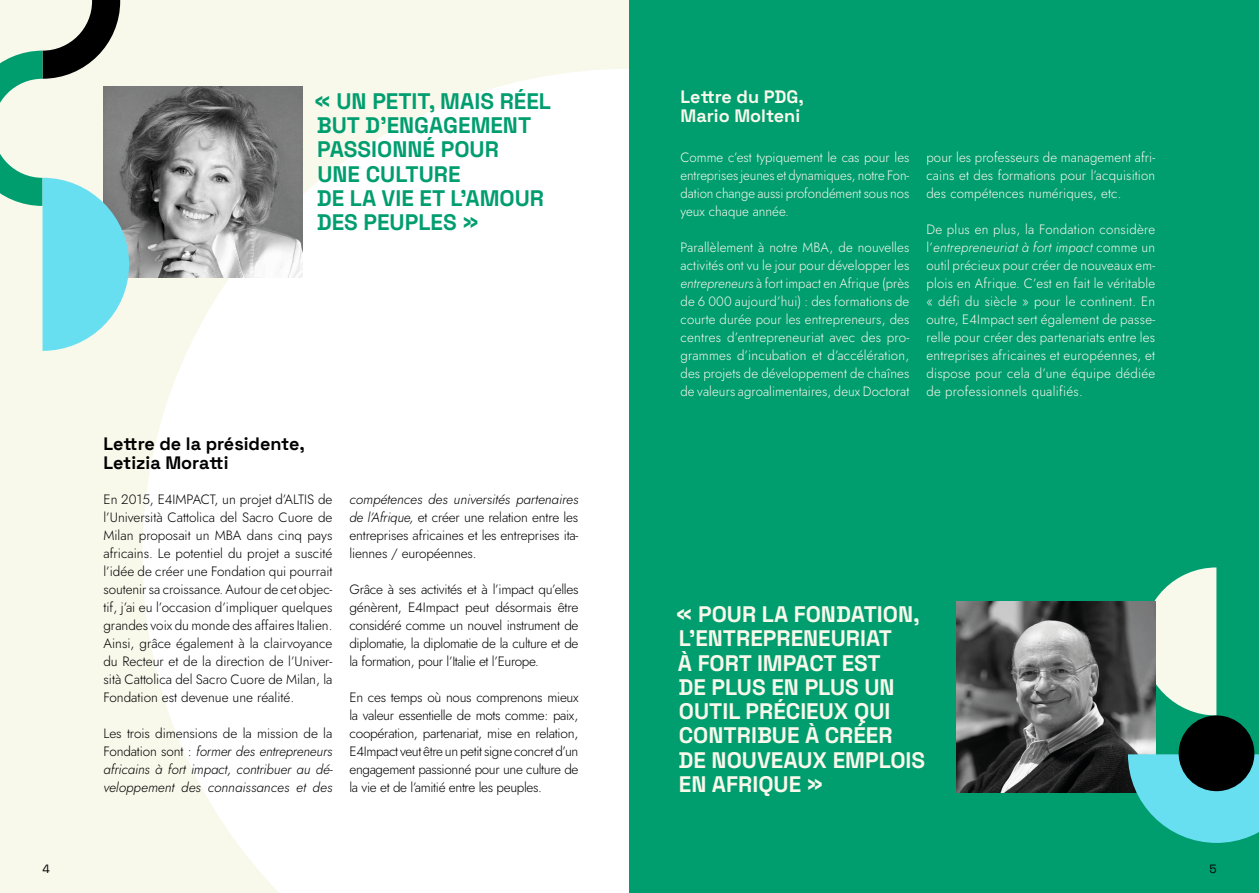
<style>
.page{position:relative;width:1259px;height:893px;background:#fff}
.page>*{position:absolute;margin:0;border:0;box-sizing:border-box;transform-origin:0 0}
.t1{font:700 22.5px/24.3px "Space Grotesk";color:#f8f8eb}
.t2{font:700 22.5px/24.3px "Space Grotesk";color:#009d6f}
.t3{font:700 18px/19.4px "Space Grotesk";color:#000}
.t4{font:700 18px/19.4px "Space Grotesk";color:#f8f8eb}
.t5{font:13.5px/18px "Jost";letter-spacing:-.025em;color:#000;text-align:justify}
.t6{font:13.5px/18px "Jost";letter-spacing:.01em;color:#f8f8eb;text-align:justify}
.t7{font:italic 13.5px/18px "Jost";color:#000;text-align:justify}
.t8{font:12px "Space Grotesk";color:#000}
.s1{font-style:normal}
.s2{font-style:italic}
</style>
<div class="page">
<div style="left:0;top:0;width:629px;height:893px;background:#f8f8eb"></div>
<svg style="left:142px;top:69px;width:487px;height:824px;background:#fefefc"></svg>
<img style="left:129px;top:87px;width:173px;height:190px">
<div style="left:629px;top:0;width:630px;height:893px;background:#009d6f"></div>
<svg style="left:1154px;top:567px;width:62px;height:148px;background:#d4ead8"></svg>
<img style="left:956px;top:601px;width:199px;height:191px">
<svg style="left:0;top:0;width:129px;height:351px"></svg>
<svg style="left:1128px;top:754px;width:131px;height:89px"></svg>
<div style="left:1178px;top:715px;width:76px;height:76px;background:#000;border-radius:50%"></div>
<h1 class="t2" style="left:314px;top:88px;width:238px">« UN PETIT, MAIS RÉEL<br>BUT D’ENGAGEMENT<br>PASSIONNÉ POUR<br>UNE CULTURE<br>DE LA VIE ET L’AMOUR<br>DES PEUPLES »</h1>
<p class="t8" style="left:43px;top:860px;width:9px">4</p>
<h2 class="t3" style="left:103px;top:433px;width:203px">Lettre de la présidente,<br>Letizia Moratti</h2>
<p class="t5" style="left:103px;top:490px;width:231px">En 2015, E4IMPACT, un projet d’ALTIS de l’Università Cattolica del Sacro Cuore de Milan proposait un MBA dans cinq pays africains. Le potentiel du projet a suscité l’idée de créer une Fondation qui pourrait soutenir sa croissance. Autour de cet objec&shy;tif, j’ai eu l’occasion d’impliquer quelques grandes voix du monde des affaires Italien.<br>Ainsi, grâce également à la clairvoyance du Recteur et de la direction de l’Univer&shy;sità Cattolica del Sacro Cuore de Milan, la Fondation est devenue une réalité.</p>
<p class="t7" style="left:103px;top:724px;width:231px"><span class="s1">Les trois dimensions de la mission de la Fondation sont :</span> former des entrepreneurs africains à fort impact, contribuer au dé&shy;veloppement des connaissances et des</p>
<p class="t5" style="left:349px;top:490px;width:230px"><span class="s2">compétences des universités partenaires de l’Afrique,</span> et créer une relation entre les entreprises africaines et les entreprises ita&shy;liennes / européennes.</p>
<p class="t5" style="left:349px;top:580px;width:231px">Grâce à ses activités et à l’impact qu’elles génèrent, E4Impact peut désormais être considéré comme un nouvel instrument de diplomatie, la diplomatie de la culture et de la formation, pour l’Italie et l’Europe.</p>
<p class="t5" style="left:349px;top:688px;width:231px">En ces temps où nous comprenons mieux la valeur essentielle de mots comme: paix, coopération, partenariat, mise en relation, E4Impact veut être un petit signe concret d’un engagement passionné pour une culture de la vie et de l’amitié entre les peuples.</p>
<h2 class="t4" style="left:680px;top:86px;width:125px">Lettre du PDG,<br>Mario Molteni</h2>
<p class="t6" style="left:680px;top:148px;width:230px">Comme c’est typiquement le cas pour les entreprises jeunes et dynamiques, notre Fon&shy;dation change aussi profondément sous nos yeux chaque année.</p>
<p class="t6" style="left:680px;top:238px;width:230px">Parallèlement à notre MBA, de nouvelles activités ont vu le jour pour développer les <span class="s2">entrepreneurs</span> à fort impact en Afrique (près de 6 000 aujourd’hui) : des formations de courte durée pour les entrepreneurs, des centres d’entrepreneuriat avec des pro&shy;grammes d’incubation et d’accélération, des projets de développement de chaînes de valeurs agroalimentaires, deux Doctorat</p>
<p class="t6" style="left:926px;top:148px;width:230px">pour les professeurs de management afri&shy;cains et des formations pour l’acquisition des compétences numériques, etc.</p>
<p class="t6" style="left:926px;top:220px;width:230px">De plus en plus, la Fondation considère l’<span class="s2">entrepreneuriat à fort impact</span> comme un outil précieux pour créer de nouveaux em&shy;plois en Afrique. C’est en fait le véritable « défi du siècle » pour le continent. En outre, E4Impact sert également de passe&shy;relle pour créer des partenariats entre les entreprises africaines et européennes, et dispose pour cela d’une équipe dédiée de professionnels qualifiés.</p>
<h1 class="t1" style="left:676px;top:601px;width:250px">« POUR LA FONDATION,<br>L’ENTREPRENEURIAT<br>À FORT IMPACT EST<br>DE PLUS EN PLUS UN<br>OUTIL PRÉCIEUX QUI<br>CONTRIBUE À CRÉER<br>DE NOUVEAUX EMPLOIS<br>EN AFRIQUE »</h1>
<p class="t8" style="left:1209px;top:860px;width:9px">5</p>
</div>
